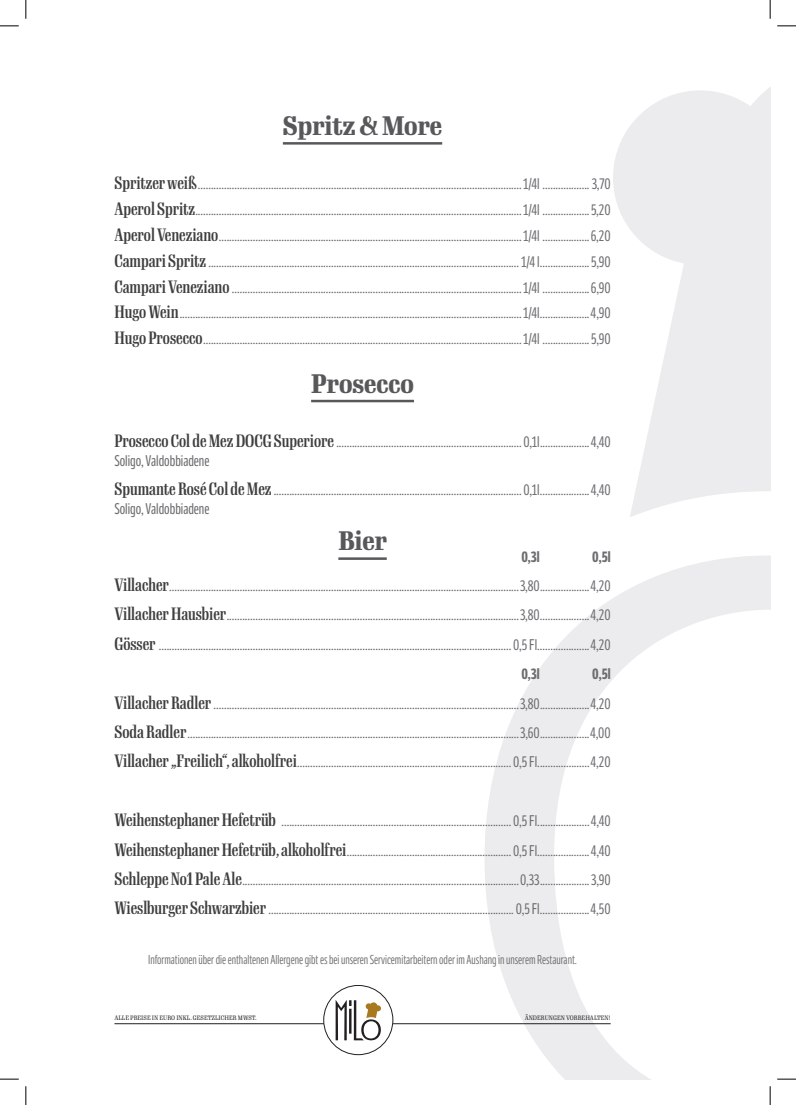
<style>
.page{position:relative;width:796px;height:1105px;background:#fff}
.page>*{position:absolute;margin:0;border:0;box-sizing:border-box;transform-origin:0 0}
.t1{font:700 26.25px "Gimlet Display Condensed";color:#57585a}
.t2{font:15px/25.9px "LFT Etica Compressed";color:#6c6d70;text-align:justify}
.t3{font:700 15px "LFT Etica Compressed";color:#6c6d70}
.t4{font:12.5px "LFT Etica Compressed";color:#6c6d70}
.t5{font:6.25px "Gimlet Text Compressed";color:#231f20}
.s1{font-family:"Gimlet Display Compressed";font-weight:500;font-size:17.5px;color:#3e3e3f}
.s2{font-weight:700}
</style>
<div class="page">
<svg style="left:484px;top:556px;width:286px;height:522px"></svg>
<svg style="left:613px;top:87px;width:157px;height:430px;fill:#ececee"></svg>
<div style="left:323px;top:984px;width:70px;height:70px;border:1px solid #231f20;border-radius:50%"></div>
<hr style="left:114px;top:1023px;width:210px;height:1px;background:#231f20">
<hr style="left:393px;top:1023px;width:217px;height:1px;background:#231f20">
<svg style="left:336px;top:1000px;width:45px;height:39px"></svg>
<hr style="left:349px;top:1008px;width:2px;height:25px;background:#231f20">
<hr style="left:283px;top:142px;width:159px;height:2px;background:#57585a">
<hr style="left:338px;top:557px;width:49px;height:2px;background:#57585a">
<hr style="left:311px;top:399px;width:103px;height:3px;background:#57585a">
<svg style="left:0;top:25px;width:19px;height:2px"></svg>
<svg style="left:777px;top:25px;width:19px;height:2px"></svg>
<svg style="left:0;top:1078px;width:19px;height:1px"></svg>
<svg style="left:777px;top:1078px;width:19px;height:1px"></svg>
<svg style="left:25px;top:0;width:2px;height:19px"></svg>
<svg style="left:25px;top:1086px;width:2px;height:18px"></svg>
<svg style="left:769px;top:0;width:2px;height:19px"></svg>
<svg style="left:769px;top:1086px;width:2px;height:18px"></svg>
<h1 class="t1" style="left:283px;top:108px;width:161px">Spritz &amp; More</h1>
<p class="t2" style="left:114px;top:171px;width:498px"><span class="s1">Spritzer weiß</span>............................................................................................................................1/4l ..................3,70<br><span class="s1">Aperol Spritz</span>.............................................................................................................................1/4l ..................5,20<br><span class="s1">Aperol Veneziano</span>....................................................................................................................1/4l ..................6,20<br><span class="s1">Campari Spritz</span>.......................................................................................................................1/4 l...................5,90<br><span class="s1">Campari Veneziano</span> ...............................................................................................................1/4l ..................6,90<br><span class="s1">Hugo Wein</span>...................................................................................................................................1/4l...................4,90<br><span class="s1">Hugo Prosecco</span>..........................................................................................................................1/4l ..................5,90</p>
<h1 class="t1" style="left:311px;top:365px;width:104px">Prosecco</h1>
<p class="t2" style="left:114px;top:432px;width:498px;line-height:18.8px"><span class="s1">Prosecco Col de Mez DOCG Superiore</span> .......................................................................0,1l...................4,40<br>Soligo, Valdobbiadene</p>
<p class="t2" style="left:114px;top:480px;width:498px;line-height:18.8px"><span class="s1">Spumante Rosé Col de Mez</span>...............................................................................................0,1l...................4,40<br>Soligo, Valdobbiadene</p>
<h1 class="t1" style="left:338px;top:522px;width:50px">Bier</h1>
<p class="t3" style="left:521px;top:547px;width:20px">0,3l</p>
<p class="t3" style="left:592px;top:547px;width:20px">0,5l</p>
<p class="t2" style="left:114px;top:573px;width:498px"><span class="s1">Villacher</span>......................................................................................................................................3,80...................4,20</p>
<p class="t2" style="left:114px;top:602px;width:498px"><span class="s1">Villacher Hausbier</span>................................................................................................................3,80...................4,20</p>
<p class="t2" style="left:114px;top:631px;width:498px"><span class="s1">Gösser</span> ....................................................................................................................................... 0,5 Fl....................4,20</p>
<p class="t3" style="left:521px;top:664px;width:20px">0,3l</p>
<p class="t2" style="left:114px;top:659px;width:498px;line-height:29.4px;text-indent:478px"><span class="s2">0,5l </span><span class="s1">Villacher Radler</span> .....................................................................................................................3,80...................4,20<br><span class="s1">Soda Radler</span>...............................................................................................................................3,60...................4,00<br><span class="s1">Villacher „Freilich“, alkoholfrei</span>.................................................................................. 0,5 Fl....................4,20</p>
<p class="t2" style="left:114px;top:806px;width:498px;line-height:29.4px"><span class="s1">Weihenstephaner Hefetrüb</span> ........................................................................................ 0,5 Fl....................4,40<br><span class="s1">Weihenstephaner Hefetrüb, alkoholfrei</span>............................................................... 0,5 Fl....................4,40<br><span class="s1">Schleppe No1 Pale Ale</span>..........................................................................................................0,33...................3,90<br><span class="s1">Wieslburger Schwarzbier</span> .............................................................................................. 0,5 Fl...................4,50</p>
<p class="t4" style="left:148px;top:952px;width:430px">Informationen über die enthaltenen Allergene gibt es bei unseren Servicemitarbeitern oder im Aushang in unserem Restaurant.</p>
<p class="t5" style="left:114px;top:1013px;width:144px">ALLE PREISE IN EURO INKL. GESETZLICHER MWST.</p>
<p class="t5" style="left:525px;top:1013px;width:87px">ÄNDERUNGEN VORBEHALTEN!</p>
</div>
